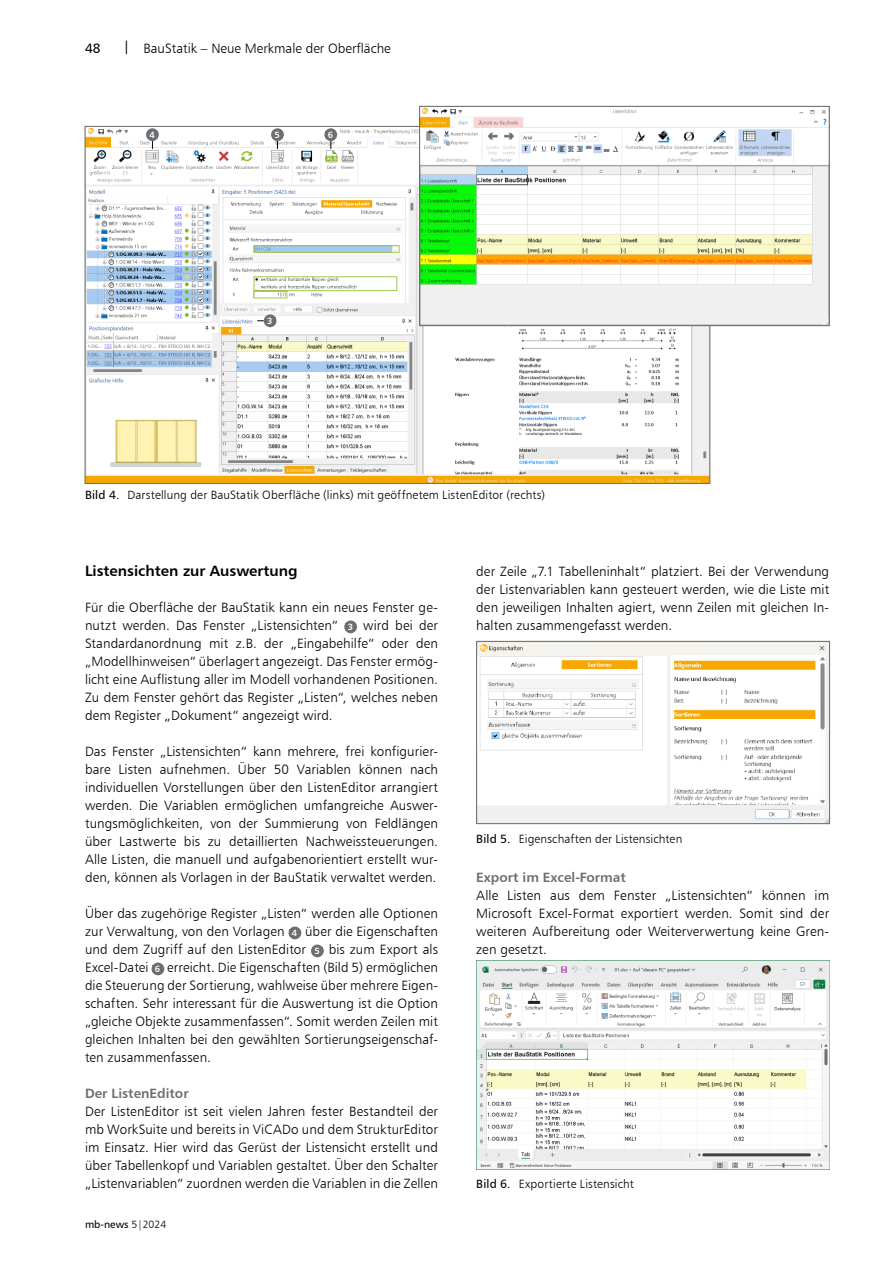
<style>
.page{position:relative;width:893px;height:1263px;background:#fff}
.page>*{position:absolute;margin:0;border:0;box-sizing:border-box;transform-origin:0 0}
.t1{font:15px "Humanist 777 BT Bold B";color:#000}
.t2{font:13.5px/18px "Humanist 777 BT Light B";letter-spacing:.005em;color:#000;text-align:justify}
.t3{font:13.5px "Humanist 777 BT Bold B";color:#6b6f72}
.t4{font:13.5px "Humanist 777 BT Roman B";color:#000}
.t5{font:12px "Humanist 777 BT Light B";letter-spacing:.01em;color:#000}
.t6{font:10.5px "Humanist 777 BT Roman B";color:#000}
.t7{font:9px "Humanist 777 BT Bold B";color:#fff}
.s1{font-family:"Humanist 777 BT Roman B"}
.s2{font-family:"Humanist 777 BT Bold B";font-size:9px;color:#fff}
.s3{font-family:"Humanist 777 BT Light B"}
</style>
<div class="page">
<svg style="left:344px;top:620px;width:13px;height:13px"></svg>
<div style="left:345px;top:624px;width:11px;height:6px;background:#6b6f72"></div>
<div style="left:289px;top:926px;width:12px;height:13px;background:#6b6f72;border-radius:50%"></div>
<svg style="left:311px;top:944px;width:13px;height:13px"></svg>
<div style="left:312px;top:948px;width:11px;height:6px;background:#6b6f72"></div>
<div style="left:152px;top:962px;width:12px;height:13px;background:#6b6f72;border-radius:50%"></div>
<img style="left:478px;top:643px;width:350px;height:179px">
<div style="left:476px;top:641px;width:354px;height:183px;border:1px solid #6b6f72"></div>
<img style="left:476px;top:961px;width:353px;height:208px">
<img style="left:87px;top:128px;width:621px;height:354px">
<img style="left:421px;top:108px;width:407px;height:216px">
<div style="left:419px;top:106px;width:411px;height:220px;border:1px solid #6b6f72"></div>
<div style="left:264px;top:314px;width:12px;height:13px;background:#6b6f72;border-radius:50%"></div>
<svg style="left:271px;top:128px;width:13px;height:13px"></svg>
<div style="left:272px;top:132px;width:11px;height:6px;background:#6b6f72"></div>
<svg style="left:324px;top:128px;width:13px;height:13px"></svg>
<div style="left:325px;top:132px;width:11px;height:6px;background:#6b6f72"></div>
<svg style="left:146px;top:128px;width:13px;height:13px"></svg>
<div style="left:147px;top:132px;width:11px;height:6px;background:#6b6f72"></div>
<p class="t4" style="left:85px;top:40px;width:17px">48</p>
<p class="t2" style="left:123px;top:39px;width:269px"><span class="s1">|</span> BauStatik – Neue Merkmale der Oberfläche</p>
<p class="t7" style="left:149px;top:129px;width:7px">4</p>
<p class="t7" style="left:274px;top:129px;width:7px">5</p>
<p class="t7" style="left:328px;top:129px;width:7px">6</p>
<p class="t7" style="left:267px;top:315px;width:7px">3</p>
<p class="t5" style="left:85px;top:487px;width:462px"><span class="s1">Bild 4.</span> Darstellung der BauStatik Oberfläche (links) mit geöffnetem ListenEditor (rechts)</p>
<p class="t1" style="left:85px;top:561px;width:214px">Listensichten zur Auswertung</p>
<p class="t2" style="left:85px;top:598px;width:354px">Für die Oberfläche der BauStatik kann ein neues Fenster ge&shy;nutzt werden. Das Fenster „Listensichten“ <span class="s2">3</span> wird bei der Standardanordnung mit z.B. der „Eingabehilfe“ oder den „Modellhinweisen“ überlagert angezeigt. Das Fenster ermög&shy;licht eine Auflistung aller im Modell vorhandenen Positionen.<br>Zu dem Fenster gehört das Register „Listen“, welches neben dem Register „Dokument“ angezeigt wird.</p>
<p class="t2" style="left:85px;top:742px;width:354px">Das Fenster „Listensichten“ kann mehrere, frei konfigurier&shy;bare Listen aufnehmen. Über 50 Variablen können nach individuellen Vorstellungen über den ListenEditor arrangiert werden. Die Variablen ermöglichen umfangreiche Auswer&shy;tungsmöglichkeiten, von der Summierung von Feldlängen über Lastwerte bis zu detaillierten Nachweissteuerungen.<br>Alle Listen, die manuell und aufgabenorientiert erstellt wur&shy;den, können als Vorlagen in der BauStatik verwaltet werden.</p>
<p class="t2" style="left:85px;top:904px;width:354px">Über das zugehörige Register „Listen“ werden alle Optionen zur Verwaltung, von den Vorlagen <span class="s2">4</span> über die Eigenschaften und dem Zugriff auf den ListenEditor <span class="s2">5</span> bis zum Export als Excel-Datei <span class="s2">6</span> erreicht. Die Eigenschaften (Bild 5) ermöglichen die Steuerung der Sortierung, wahlweise über mehrere Eigen&shy;schaften. Sehr interessant für die Auswertung ist die Option „gleiche Objekte zusammenfassen“. Somit werden Zeilen mit gleichen Inhalten bei den gewählten Sortierungseigenschaf&shy;ten zusammenfassen.</p>
<p class="t3" style="left:85px;top:1085px;width:105px">Der ListenEditor</p>
<p class="t2" style="left:85px;top:1102px;width:354px">Der ListenEditor ist seit vielen Jahren fester Bestandteil der mb WorkSuite und bereits in ViCADo und dem StrukturEditor im Einsatz. Hier wird das Gerüst der Listensicht erstellt und über Tabellenkopf und Variablen gestaltet. Über den Schalter „Listenvariablen“ zuordnen werden die Variablen in die Zellen</p>
<p class="t6" style="left:85px;top:1218px;width:83px">mb-news <span class="s3">5|2024</span></p>
<p class="t2" style="left:476px;top:562px;width:354px">der Zeile „7.1 Tabelleninhalt“ platziert. Bei der Verwendung der Listenvariablen kann gesteuert werden, wie die Liste mit den jeweiligen Inhalten agiert, wenn Zeilen mit gleichen In&shy;halten zusammengefasst werden.</p>
<p class="t5" style="left:476px;top:831px;width:208px"><span class="s1">Bild 5.</span> Eigenschaften der Listensichten</p>
<p class="t3" style="left:476px;top:869px;width:151px">Export im Excel-Format</p>
<p class="t2" style="left:476px;top:886px;width:354px">Alle Listen aus dem Fenster „Listensichten“ können im Microsoft Excel-Format exportiert werden. Somit sind der weiteren Aufbereitung oder Weiterverwertung keine Gren&shy;zen gesetzt.</p>
<p class="t5" style="left:476px;top:1176px;width:159px"><span class="s1">Bild 6.</span> Exportierte Listensicht</p>
</div>
